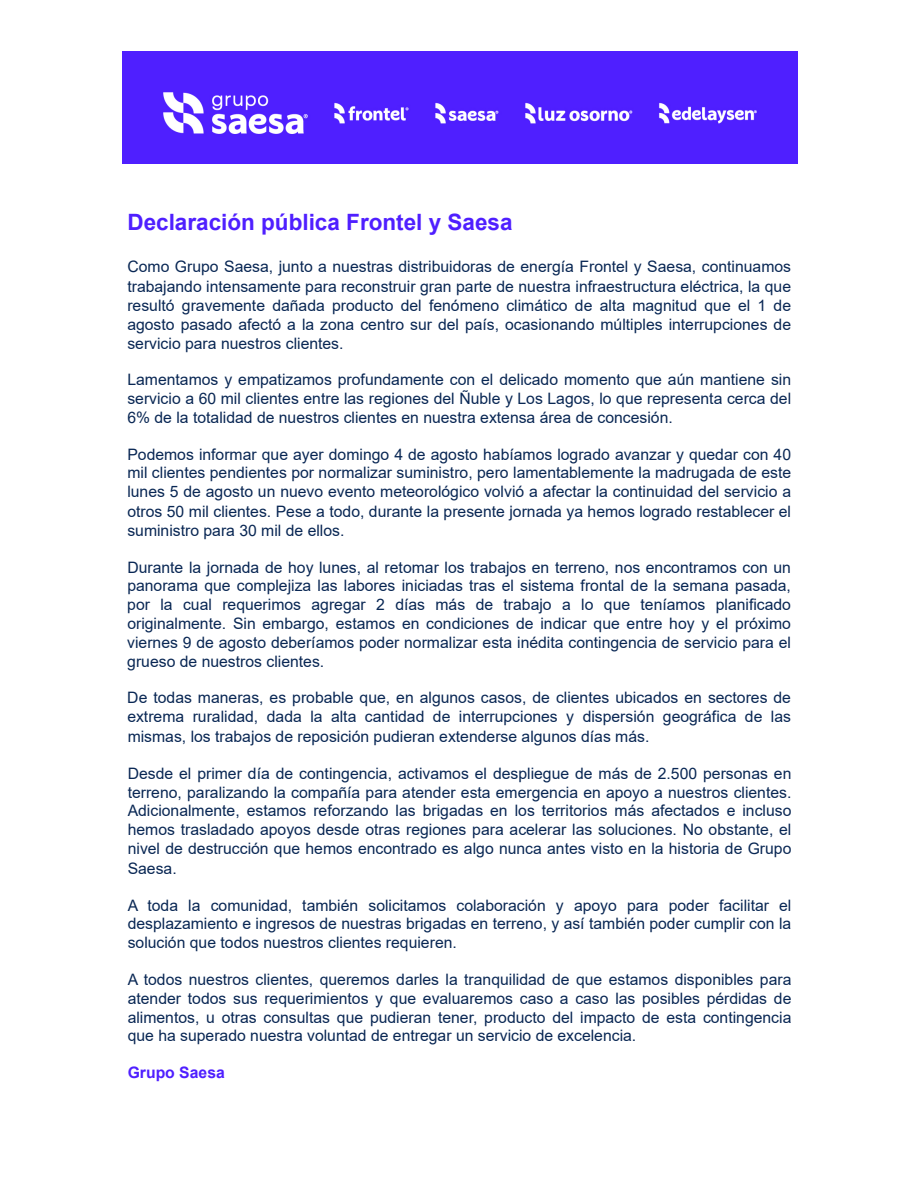
<style>
.page{position:relative;width:918px;height:1188px;background:#fff}
.page>*{position:absolute;margin:0;border:0;box-sizing:border-box;transform-origin:0 0}
.t1{font:700 22.5px "Arial";color:#4f1fff}
.t2{font:15.75px/18.9px "Arial";color:#092754;text-align:justify}
.t3{font:700 15.75px "Arial";color:#4f1fff}
</style>
<div class="page">
<img style="left:122px;top:52px;width:675px;height:111px">
<h1 class="t1" style="left:127px;top:206px;width:387px">Declaración pública Frontel y Saesa</h1>
<p class="t2" style="left:127px;top:257px;width:665px">Como Grupo Saesa, junto a nuestras distribuidoras de energía Frontel y Saesa, continuamos trabajando intensamente para reconstruir gran parte de nuestra infraestructura eléctrica, la que resultó gravemente dañada producto del fenómeno climático de alta magnitud que el 1 de agosto pasado afectó a la zona centro sur del país, ocasionando múltiples interrupciones de servicio para nuestros clientes.</p>
<p class="t2" style="left:127px;top:370px;width:665px">Lamentamos y empatizamos profundamente con el delicado momento que aún mantiene sin servicio a 60 mil clientes entre las regiones del Ñuble y Los Lagos, lo que representa cerca del 6% de la totalidad de nuestros clientes en nuestra extensa área de concesión.</p>
<p class="t2" style="left:127px;top:445px;width:665px">Podemos informar que ayer domingo 4 de agosto habíamos logrado avanzar y quedar con 40 mil clientes pendientes por normalizar suministro, pero lamentablemente la madrugada de este lunes 5 de agosto un nuevo evento meteorológico volvió a afectar la continuidad del servicio a otros 50 mil clientes. Pese a todo, durante la presente jornada ya hemos logrado restablecer el suministro para 30 mil de ellos.</p>
<p class="t2" style="left:127px;top:558px;width:665px">Durante la jornada de hoy lunes, al retomar los trabajos en terreno, nos encontramos con un panorama que complejiza las labores iniciadas tras el sistema frontal de la semana pasada, por la cual requerimos agregar 2 días más de trabajo a lo que teníamos planificado originalmente. Sin embargo, estamos en condiciones de indicar que entre hoy y el próximo viernes 9 de agosto deberíamos poder normalizar esta inédita contingencia de servicio para el grueso de nuestros clientes.</p>
<p class="t2" style="left:127px;top:688px;width:665px;line-height:19.4px">De todas maneras, es probable que, en algunos casos, de clientes ubicados en sectores de extrema ruralidad, dada la alta cantidad de interrupciones y dispersión geográfica de las mismas, los trabajos de reposición pudieran extenderse algunos días más.</p>
<p class="t2" style="left:128px;top:764px;width:665px">Desde el primer día de contingencia, activamos el despliegue de más de 2.500 personas en terreno, paralizando la compañía para atender esta emergencia en apoyo a nuestros clientes.<br>Adicionalmente, estamos reforzando las brigadas en los territorios más afectados e incluso hemos trasladado apoyos desde otras regiones para acelerar las soluciones. No obstante, el nivel de destrucción que hemos encontrado es algo nunca antes visto en la historia de Grupo Saesa.</p>
<p class="t2" style="left:128px;top:896px;width:665px">A toda la comunidad, también solicitamos colaboración y apoyo para poder facilitar el desplazamiento e ingresos de nuestras brigadas en terreno, y así también poder cumplir con la solución que todos nuestros clientes requieren.</p>
<p class="t2" style="left:128px;top:970px;width:665px">A todos nuestros clientes, queremos darles la tranquilidad de que estamos disponibles para atender todos sus requerimientos y que evaluaremos caso a caso las posibles pérdidas de alimentos, u otras consultas que pudieran tener, producto del impacto de esta contingencia que ha superado nuestra voluntad de entregar un servicio de excelencia.</p>
<p class="t3" style="left:128px;top:1062px;width:99px">Grupo Saesa</p>
</div>
